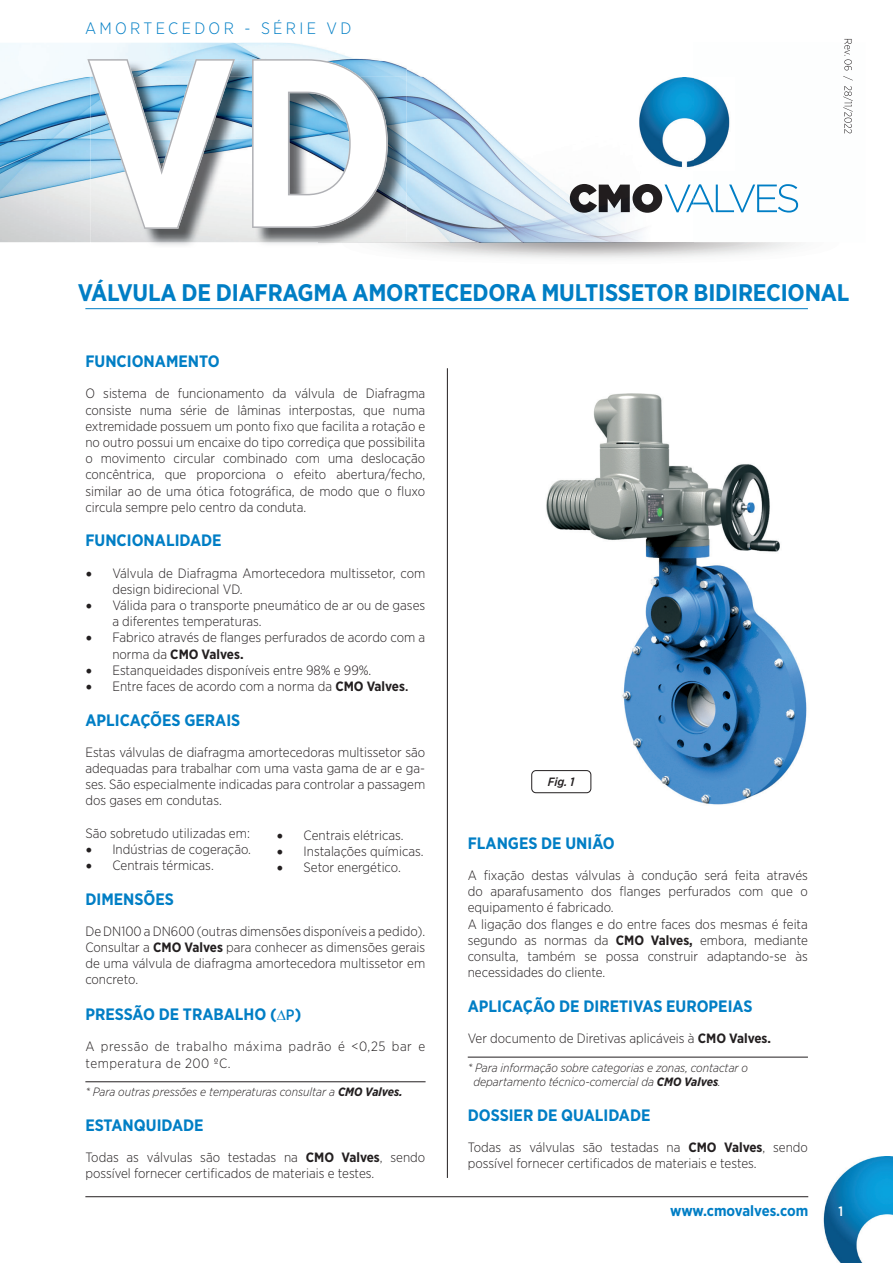
<style>
.page{position:relative;width:893px;height:1263px;background:#fff}
.page>*{position:absolute;margin:0;border:0;box-sizing:border-box;transform-origin:0 0}
.t1{font:700 236.85px "Gotham Narrow";color:#fff}
.t2{font:700 24px "Gotham Narrow";letter-spacing:-.01em;color:#007ec5}
.t3{font:700 16.5px "Gotham Narrow";color:#007ec5}
.t4{font:300 16.5px "Gotham Narrow";letter-spacing:.2em;color:#007ec5}
.t5{font:700 15px "Gotham Narrow";letter-spacing:-.005em;color:#007ec5}
.t6{font:300 13.5px/16.2px "Gotham Narrow";color:#231f20}
.t7{font:300 13.5px/16.2px "Gotham Narrow";letter-spacing:.04em;color:#231f20}
.t8{font:500 13.5px "Gotham Narrow";color:#fff}
.t9{font:italic 300 12px/14.4px "Gotham Narrow";color:#231f20}
.t10{font:italic 500 12px "Gotham Narrow";color:#231f20}
.s1{font-family:"Minion Pro";font-weight:400;font-size:18px}
.s2{font-weight:700}
.s3{font-weight:500}
.s4{font-weight:500;font-size:15px}
</style>
<div class="page">
<img style="left:823px;top:1156px;width:70px;height:107px">
<hr style="left:85px;top:1196px;width:723px;height:1px;background:#231f20">
<hr style="left:447px;top:368px;width:1px;height:810px;background:#231f20">
<hr style="left:85px;top:308px;width:723px;height:1px;background:#007ec5">
<hr style="left:85px;top:1081px;width:341px;height:1px;background:#231f20">
<hr style="left:468px;top:1057px;width:340px;height:1px;background:#231f20">
<img style="left:533px;top:393px;width:274px;height:412px">
<img style="left:0;top:43px;width:691px;height:199px">
<img style="left:91px;top:61px;width:316px;height:185px">
<img style="left:87px;top:59px;width:301px;height:170px">
<img style="left:633px;top:77px;width:60px;height:93px">
<img style="left:691px;top:197px;width:2px;height:9px">
<svg style="left:693px;top:43px;width:160px;height:170px"></svg>
<img style="left:664px;top:185px;width:27px;height:27px">
<img style="left:632px;top:184px;width:30px;height:29px">
<img style="left:570px;top:184px;width:27px;height:29px">
<img style="left:599px;top:185px;width:31px;height:27px">
<img style="left:319px;top:242px;width:374px;height:1px">
<div style="left:531px;top:770px;width:60px;height:23px;border:1px solid #231f20;border-radius:4px"></div>
<p class="t4" style="left:85px;top:18px;width:268px">AMORTECEDOR - SÉRIE VD</p>
<h1 class="t1" style="left:85px;top:-9px;width:313px">VD</h1>
<h2 class="t2" style="left:78px;top:277px;width:773px">VÁLVULA DE DIAFRAGMA AMORTECEDORA MULTISSETOR BIDIRECIONAL</h2>
<p class="t3" style="left:85px;top:351px;width:136px">FUNCIONAMENTO</p>
<p class="t6" style="left:85px;top:385px;width:341px;text-align:justify">O sistema de funcionamento da válvula de Diafragma consiste numa série de lâminas interpostas, que numa extremidade possuem um ponto fixo que facilita a rotação e no outro possui um encaixe do tipo corrediça que possibilita o movimento circular combinado com uma deslocação concêntrica, que proporciona o efeito abertura/fecho, similar ao de uma ótica fotográfica, de modo que o fluxo circula sempre pelo centro da conduta.</p>
<p class="t3" style="left:85px;top:530px;width:138px">FUNCIONALIDADE</p>
<p class="t6" style="left:112px;top:564px;width:314px;text-indent:-27px"><span class="s1">•</span> Válvula de Diafragma Amortecedora multissetor, com design bidirecional VD.</p>
<p class="t6" style="left:112px;top:597px;width:314px;text-indent:-27px"><span class="s1">•</span> Válida para o transporte pneumático de ar ou de gases a diferentes temperaturas.</p>
<p class="t6" style="left:112px;top:629px;width:314px;text-indent:-27px"><span class="s1">•</span> Fabrico através de flanges perfurados de acordo com a norma da <span class="s2">CMO Valves.</span></p>
<p class="t6" style="left:85px;top:662px;width:287px"><span class="s1">•</span> Estanqueidades disponíveis entre 98% e 99%.</p>
<p class="t6" style="left:85px;top:678px;width:325px"><span class="s1">•</span> Entre faces de acordo com a norma da <span class="s2">CMO Valves</span><span class="s3">.</span></p>
<p class="t3" style="left:85px;top:709px;width:156px">APLICAÇÕES GERAIS</p>
<p class="t6" style="left:85px;top:743px;width:341px;text-align:justify">Estas válvulas de diafragma amortecedoras multissetor são adequadas para trabalhar com uma vasta gama de ar e ga&shy;ses. São especialmente indicadas para controlar a passagem dos gases em condutas.</p>
<p class="t6" style="left:85px;top:824px;width:166px">São sobretudo utilizadas em:</p>
<p class="t6" style="left:85px;top:841px;width:167px"><span class="s1">•</span> Indústrias de cogeração.</p>
<p class="t6" style="left:85px;top:857px;width:130px"><span class="s1">•</span> Centrais térmicas.</p>
<p class="t3" style="left:85px;top:888px;width:90px">DIMENSÕES</p>
<p class="t6" style="left:85px;top:923px;width:341px;text-align:justify">De DN100 a DN600 (outras dimensões disponíveis a pedido).<br>Consultar a <span class="s2">CMO Valves</span> para conhecer as dimensões gerais de uma válvula de diafragma amortecedora multissetor em concreto.</p>
<p class="t3" style="left:85px;top:1004px;width:217px">PRESSÃO DE TRABALHO (∆<span class="s4">P</span>)</p>
<p class="t7" style="left:85px;top:1038px;width:341px">A pressão de trabalho máxima padrão é &lt;0,25 bar e temperatura de 200 ºC.</p>
<p class="t9" style="left:85px;top:1085px;width:319px">* Para outras pressões e temperaturas consultar a <span class="s2">CMO Valves.</span></p>
<p class="t3" style="left:85px;top:1114px;width:120px">ESTANQUIDADE</p>
<p class="t6" style="left:85px;top:1149px;width:341px">Todas as válvulas são testadas na <span class="s2">CMO Valves</span>, sendo possível fornecer certificados de materiais e testes.</p>
<p class="t6" style="left:277px;top:827px;width:129px"><span class="s1">•</span> Centrais elétricas.</p>
<p class="t6" style="left:277px;top:843px;width:148px"><span class="s1">•</span> Instalações químicas.</p>
<p class="t6" style="left:277px;top:859px;width:126px"><span class="s1">•</span> Setor energético.</p>
<p class="t10" style="left:548px;top:775px;width:28px">Fig. 1</p>
<p class="t3" style="left:468px;top:832px;width:149px">FLANGES DE UNIÃO</p>
<p class="t6" style="left:468px;top:867px;width:342px">A fixação destas válvulas à condução será feita através do aparafusamento dos flanges perfurados com que o equipamento é fabricado.<br>A ligação dos flanges e do entre faces dos mesmas é feita segundo as normas da <span class="s2">CMO Valves,</span> embora, mediante consulta, também se possa construir adaptando-se às necessidades do cliente.</p>
<p class="t3" style="left:468px;top:995px;width:286px">APLICAÇÃO DE DIRETIVAS EUROPEIAS</p>
<p class="t6" style="left:468px;top:1030px;width:305px">Ver documento de Diretivas aplicáveis à <span class="s2">CMO Valves.</span></p>
<p class="t9" style="left:473px;top:1060px;width:276px;text-indent:-6px">* Para informação sobre categorias e zonas, contactar o departamento técnico-comercial da <span class="s2">CMO Valves</span>.</p>
<p class="t3" style="left:468px;top:1104px;width:184px">DOSSIER DE QUALIDADE</p>
<p class="t6" style="left:468px;top:1139px;width:342px">Todas as válvulas são testadas na <span class="s2">CMO Valves</span>, sendo possível fornecer certificados de materiais e testes.</p>
<p class="t5" style="left:670px;top:1201px;width:140px">www.cmovalves.com</p>
<p class="t8" style="left:838px;top:1202px;width:6px">1</p>
</div>
